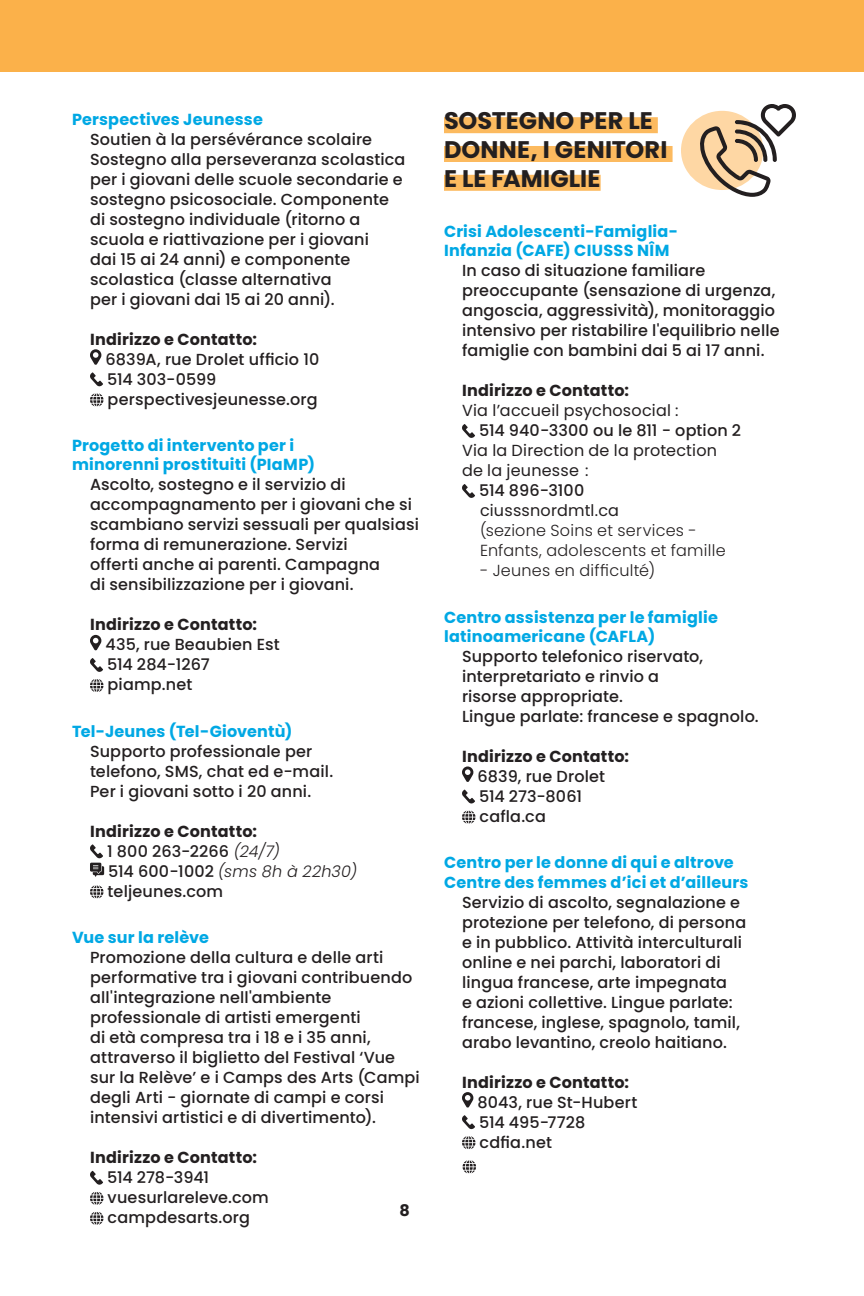
<style>
.page{position:relative;width:864px;height:1296px;background:#fff}
.page>*{position:absolute;margin:0;border:0;box-sizing:border-box;transform-origin:0 0}
.Nom_de_sections{font:700 24px/28.8px "Poppins";letter-spacing:.005em;color:#231f20}
.Descriptions_organis{font:500 16px/20px "Poppins";letter-spacing:.01em;color:#231f20}
.Sous-titres{font:700 16px/19.2px "Poppins";letter-spacing:.015em;color:#00a8e4}
.Descriptions_organis-2{font:700 16px "Poppins";letter-spacing:.015em;color:#231f20}
.Descriptions_organis-3{font:300 16px/20px "Poppins";letter-spacing:.015em;color:#231f20}
.Descriptions_organis-4{font:16px "Poppins";letter-spacing:.015em;color:#231f20}
.Descriptions_organis-5{font:italic 300 16px "Poppins";letter-spacing:.015em;color:#231f20}
.Descriptions_organis-6{font:500 16px "Poppins";letter-spacing:-.01em;color:#231f20}
.s1{font-weight:300;font-style:italic}
.s2{font-weight:500;font-style:normal}
.s3{font-weight:400}
</style>
<div class="page">
<svg style="left:90px;top:349px;width:11px;height:16px"></svg>
<svg style="left:90px;top:372px;width:13px;height:14px"></svg>
<svg style="left:90px;top:393px;width:13px;height:13px"></svg>
<svg style="left:90px;top:635px;width:11px;height:15px"></svg>
<svg style="left:90px;top:658px;width:13px;height:14px"></svg>
<svg style="left:90px;top:679px;width:13px;height:13px"></svg>
<svg style="left:90px;top:844px;width:14px;height:33px"></svg>
<svg style="left:90px;top:885px;width:13px;height:13px"></svg>
<svg style="left:90px;top:1171px;width:13px;height:14px"></svg>
<svg style="left:90px;top:1192px;width:13px;height:13px"></svg>
<svg style="left:90px;top:1212px;width:13px;height:13px"></svg>
<div style="left:444px;top:117px;width:214px;height:16px;background:#fcba5f"></div>
<div style="left:444px;top:146px;width:229px;height:16px;background:#fcba5f"></div>
<div style="left:444px;top:175px;width:157px;height:16px;background:#fcba5f"></div>
<svg style="left:462px;top:424px;width:13px;height:14px"></svg>
<svg style="left:462px;top:484px;width:13px;height:14px"></svg>
<svg style="left:462px;top:766px;width:11px;height:16px"></svg>
<svg style="left:462px;top:790px;width:13px;height:14px"></svg>
<svg style="left:462px;top:811px;width:13px;height:13px"></svg>
<svg style="left:462px;top:1092px;width:11px;height:16px"></svg>
<svg style="left:462px;top:1115px;width:13px;height:14px"></svg>
<svg style="left:462px;top:1136px;width:13px;height:13px"></svg>
<svg style="left:463px;top:1160px;width:13px;height:13px"></svg>
<div style="left:0;top:0;width:864px;height:72px;background:#fbb14a"></div>
<div style="left:681px;top:111px;width:82px;height:79px;background:#fed7a4;border-radius:50%"></div>
<svg style="left:699px;top:104px;width:97px;height:93px"></svg>
<p class="Sous-titres" style="left:72px;top:110px;width:192px">Perspectives Jeunesse</p>
<p class="Descriptions_organis" style="left:90px;top:129px;width:317px">Soutien à la persévérance scolaire Sostegno alla perseveranza scolastica per i giovani delle scuole secondarie e sostegno psicosociale. Componente di sostegno individuale (ritorno a scuola e riattivazione per i giovani<br>dai 15 ai 24 anni) e componente scolastica (classe alternativa<br>per i giovani dai 15 ai 20 anni).</p>
<p class="Descriptions_organis-2" style="left:90px;top:330px;width:169px">Indirizzo e Contatto:</p>
<p class="Descriptions_organis" style="left:106px;top:349px;width:215px">6839A, rue Drolet ufficio 10</p>
<p class="Descriptions_organis" style="left:107px;top:369px;width:111px">514 303-0599</p>
<p class="Descriptions_organis" style="left:108px;top:389px;width:211px">perspectivesjeunesse.org</p>
<p class="Sous-titres" style="left:72px;top:436px;width:244px">Progetto di intervento per i minorenni prostituiti (PIaMP)</p>
<p class="Descriptions_organis" style="left:90px;top:475px;width:330px">Ascolto, sostegno e il servizio di accompagnamento per i giovani che si scambiano servizi sessuali per qualsiasi forma di remunerazione. Servizi<br>offerti anche ai parenti. Campagna<br>di sensibilizzazione per i giovani.</p>
<p class="Descriptions_organis-2" style="left:90px;top:616px;width:169px">Indirizzo e Contatto:</p>
<p class="Descriptions_organis" style="left:106px;top:635px;width:176px">435, rue Beaubien Est</p>
<p class="Descriptions_organis" style="left:107px;top:655px;width:104px">514 284-1267</p>
<p class="Descriptions_organis" style="left:108px;top:675px;width:86px">piamp.net</p>
<p class="Sous-titres" style="left:72px;top:722px;width:222px">Tel-Jeunes (Tel-Gioventù)</p>
<p class="Descriptions_organis" style="left:90px;top:741px;width:245px">Supporto professionale per telefono, SMS, chat ed e-mail.<br>Per i giovani sotto i 20 anni.</p>
<p class="Descriptions_organis-2" style="left:90px;top:822px;width:169px">Indirizzo e Contatto:</p>
<p class="Descriptions_organis" style="left:107px;top:841px;width:174px">1 800 263-2266 <span class="s1">(24/7)</span></p>
<p class="Descriptions_organis-5" style="left:108px;top:862px;width:250px"><span class="s2">514 600-1002</span> (sms 8h à 22h30)</p>
<p class="Descriptions_organis" style="left:108px;top:881px;width:117px">teljeunes.com</p>
<p class="Sous-titres" style="left:72px;top:928px;width:139px">Vue sur la relève</p>
<p class="Descriptions_organis" style="left:90px;top:948px;width:331px">Promozione della cultura e delle arti performative tra i giovani contribuendo all'integrazione nell'ambiente professionale di artisti emergenti<br>di età compresa tra i 18 e i 35 anni, attraverso il biglietto del Festival ‘Vue sur la Relève’ e i Camps des Arts (Campi degli Arti - giornate di campi e corsi intensivi artistici e di divertimento).</p>
<p class="Descriptions_organis-2" style="left:90px;top:1148px;width:169px">Indirizzo e Contatto:</p>
<p class="Descriptions_organis-6" style="left:107px;top:1168px;width:103px">514 278-3941</p>
<p class="Descriptions_organis" style="left:108px;top:1188px;width:163px">vuesurlareleve.com</p>
<p class="Descriptions_organis" style="left:108px;top:1208px;width:144px">campdesarts.org</p>
<p class="Descriptions_organis-2" style="left:400px;top:1201px;width:12px">8</p>
<p class="Nom_de_sections" style="left:444px;top:107px;width:225px">SOSTEGNO PER LE<br>DONNE, I GENITORI<br>E LE FAMIGLIE</p>
<p class="Sous-titres" style="left:444px;top:222px;width:236px">Crisi Adolescenti-Famiglia-<br>Infanzia (CAFE) CIUSSS NÎM</p>
<p class="Descriptions_organis" style="left:462px;top:261px;width:319px">In caso di situazione familiare preoccupante (sensazione di urgenza, angoscia, aggressività), monitoraggio intensivo per ristabilire l'equilibrio nelle famiglie con bambini dai 5 ai 17 anni.</p>
<p class="Descriptions_organis-2" style="left:462px;top:382px;width:169px">Indirizzo e Contatto:</p>
<p class="Descriptions_organis" style="left:479px;top:401px;width:263px;text-indent:-17px"><span class="s3">Via l’accueil psychosocial :<br></span>514 940-3300 ou le 811 - option 2</p>
<p class="Descriptions_organis-4" style="left:462px;top:442px;width:257px">Via la Direction de la protection</p>
<p class="Descriptions_organis-4" style="left:462px;top:462px;width:128px">de la jeunesse :</p>
<p class="Descriptions_organis" style="left:479px;top:481px;width:107px">514 896-3100</p>
<p class="Descriptions_organis-4" style="left:480px;top:502px;width:141px">ciusssnordmtl.ca</p>
<p class="Descriptions_organis-3" style="left:480px;top:521px;width:247px">(sezione Soins et services -<br>Enfants, adolescents et famille</p>
<p class="Descriptions_organis-3" style="left:480px;top:561px;width:177px">- Jeunes en difficulté)</p>
<p class="Sous-titres" style="left:444px;top:608px;width:275px">Centro assistenza per le famiglie latinoamericane (CAFLA)</p>
<p class="Descriptions_organis" style="left:462px;top:646px;width:243px">Supporto telefonico riservato, interpretariato e rinvio a risorse appropriate.</p>
<p class="Descriptions_organis" style="left:462px;top:706px;width:298px">Lingue parlate: francese e spagnolo.</p>
<p class="Descriptions_organis-2" style="left:462px;top:747px;width:169px">Indirizzo e Contatto:</p>
<p class="Descriptions_organis" style="left:478px;top:766px;width:129px">6839, rue Drolet</p>
<p class="Descriptions_organis" style="left:479px;top:786px;width:104px">514 273-8061</p>
<p class="Descriptions_organis" style="left:480px;top:806px;width:68px">cafla.ca</p>
<p class="Sous-titres" style="left:444px;top:853px;width:291px">Centro per le donne di qui e altrove</p>
<p class="Sous-titres" style="left:444px;top:872px;width:306px">Centre des femmes d’ici et d’ailleurs</p>
<p class="Descriptions_organis" style="left:462px;top:892px;width:286px">Servizio di ascolto, segnalazione e protezione per telefono, di persona e in pubblico. Attività interculturali online e nei parchi, laboratori di lingua francese, arte impegnata<br>e azioni collettive. Lingue parlate: francese, inglese, spagnolo, tamil, arabo levantino, creolo haitiano.</p>
<p class="Descriptions_organis-2" style="left:462px;top:1073px;width:169px">Indirizzo e Contatto:</p>
<p class="Descriptions_organis" style="left:478px;top:1092px;width:161px">8043, rue St-Hubert</p>
<p class="Descriptions_organis" style="left:479px;top:1112px;width:108px">514 495-7728</p>
<p class="Descriptions_organis" style="left:480px;top:1132px;width:74px">cdfia.net</p>
</div>
